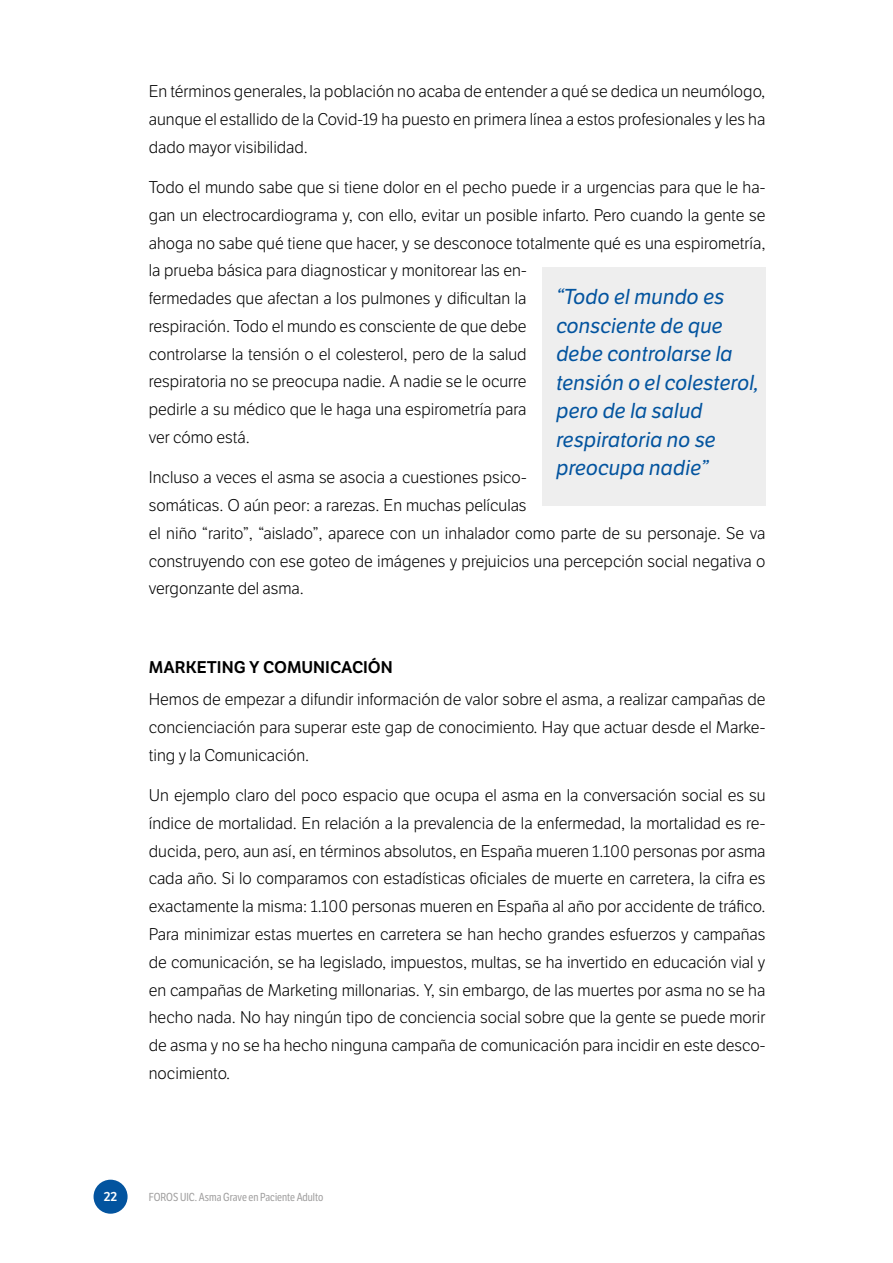
<style>
.page{position:relative;width:893px;height:1263px;background:#fff}
.page>*{position:absolute;margin:0;border:0;box-sizing:border-box;transform-origin:0 0}
.t1{font:italic 21px/28.5px "LFT Etica";color:#03549f}
.t2{font:300 16.5px/27.8px "LFT Etica";color:#000;text-align:justify}
.t3{font:16.5px "LFT Etica SB";color:#000}
.t4{font:12.75px "LFT Etica SB";color:#fff}
.t5{font:11.25px "LFT Etica Condensed";color:#a09f9f}
</style>
<div class="page">
<div style="left:94px;top:1180px;width:34px;height:34px;background:#03549f;border-radius:50%"></div>
<div style="left:542px;top:268px;width:223px;height:238px;background:#eee"></div>
<p class="t2" style="left:149px;top:78px;width:618px">En términos generales, la población no acaba de entender a qué se dedica un neumólogo, aunque el estallido de la Covid-19 ha puesto en primera línea a estos profesionales y les ha dado mayor visibilidad.</p>
<p class="t2" style="left:149px;top:174px;width:618px;text-align:left">Todo el mundo sabe que si tiene dolor en el pecho puede ir a urgencias para que le ha&shy;gan un electrocardiograma y, con ello, evitar un posible infarto. Pero cuando la gente se ahoga no sabe qué tiene que hacer, y se desconoce totalmente qué es una espirometría, la prueba básica para diagnosticar y monitorear las en-<br>fermedades que afectan a los pulmones y dificultan la<br>respiración. Todo el mundo es consciente de que debe<br>controlarse la tensión o el colesterol, pero de la salud<br>respiratoria no se preocupa nadie. A nadie se le ocurre<br>pedirle a su médico que le haga una espirometría para<br>ver cómo está.</p>
<p class="t2" style="left:149px;top:464px;width:618px;text-align:left">Incluso a veces el asma se asocia a cuestiones psico-<br>somáticas. O aún peor: a rarezas. En muchas películas<br>el niño “rarito”, “aislado”, aparece con un inhalador como parte de su personaje. Se va construyendo con ese goteo de imágenes y prejuicios una percepción social negativa o vergonzante del asma.</p>
<p class="t1" style="left:556px;top:283px;width:204px">“Todo el mundo es consciente de que debe controlarse la tensión o el colesterol, pero de la salud respiratoria no se preocupa nadie”</p>
<p class="t3" style="left:149px;top:657px;width:245px">MARKETING Y COMUNICACIÓN</p>
<p class="t2" style="left:149px;top:686px;width:618px">Hemos de empezar a difundir información de valor sobre el asma, a realizar campañas de concienciación para superar este gap de conocimiento. Hay que actuar desde el Marke&shy;ting y la Comunicación.</p>
<p class="t2" style="left:149px;top:782px;width:618px">Un ejemplo claro del poco espacio que ocupa el asma en la conversación social es su índice de mortalidad. En relación a la prevalencia de la enfermedad, la mortalidad es re&shy;ducida, pero, aun así, en términos absolutos, en España mueren 1.100 personas por asma cada año. Si lo comparamos con estadísticas oficiales de muerte en carretera, la cifra es exactamente la misma: 1.100 personas mueren en España al año por accidente de tráfico.<br>Para minimizar estas muertes en carretera se han hecho grandes esfuerzos y campañas de comunicación, se ha legislado, impuestos, multas, se ha invertido en educación vial y en campañas de Marketing millonarias. Y, sin embargo, de las muertes por asma no se ha hecho nada. No hay ningún tipo de conciencia social sobre que la gente se puede morir de asma y no se ha hecho ninguna campaña de comunicación para incidir en este desco&shy;nocimiento.</p>
<p class="t4" style="left:104px;top:1188px;width:15px">22</p>
<p class="t5" style="left:149px;top:1191px;width:176px">FOROS UIC. Asma Grave en Paciente Adulto</p>
</div>
